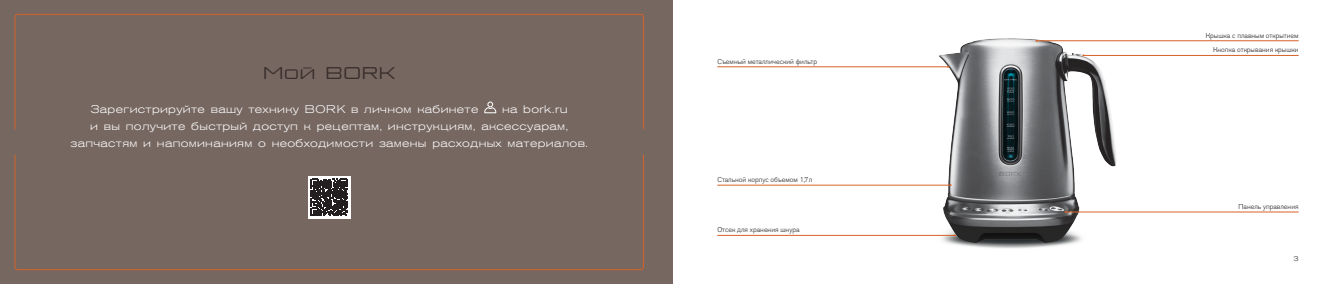
<style>
.page{position:relative;width:1344px;height:284px;background:#fff}
.page>*{position:absolute;margin:0;border:0;box-sizing:border-box;transform-origin:0 0}
.t1{font:17px "Bork Display";letter-spacing:.05em;color:#392e2c}
.head_1{font:300 expanded 11px "Akzidenz Grotesk Pro";letter-spacing:.03em;color:#fff}
.t2{font:300 7px "Akzidenz Grotesk Pro";color:#231f20}
.t3{font:300 expanded 7px "Akzidenz Grotesk Pro";color:#231f20}
</style>
<div class="page">
<div style="left:0;top:0;width:672px;height:283px;background:#766761"></div>
<svg style="left:14px;top:14px;width:630px;height:256px"></svg>
<img style="left:893px;top:38px;width:236px;height:211px">
<hr style="left:717px;top:185px;width:233px;height:1px;background:#d56327">
<hr style="left:717px;top:235px;width:238px;height:1px;background:#d56327">
<hr style="left:717px;top:66px;width:231px;height:1px;background:#d56327">
<hr style="left:1083px;top:55px;width:215px;height:1px;background:#d56327">
<hr style="left:1036px;top:40px;width:262px;height:1px;background:#d56327">
<hr style="left:1065px;top:211px;width:233px;height:1px;background:#d56327">
<svg style="left:308px;top:176px;width:42px;height:42px"></svg>
<svg style="left:311px;top:179px;width:36px;height:36px"></svg>
<svg style="left:484px;top:101px;width:13px;height:12px"></svg>
<p class="t1" style="left:263px;top:63px;width:134px">Мой BORK</p>
<p class="head_1" style="left:91px;top:101px;width:389px">Зарегистрируйте вашу технику BORK в личном кабинете</p>
<p class="head_1" style="left:502px;top:101px;width:67px">на bork.ru</p>
<p class="head_1" style="left:90px;top:118px;width:480px">и вы получите быстрый доступ к рецептам, инструкциям, аксессуарам,</p>
<p class="head_1" style="left:70px;top:135px;width:519px">запчастям и напоминаниям о необходимости замены расходных материалов.</p>
<p class="t2" style="left:717px;top:56px;width:101px">Съемный металлический фильтр</p>
<p class="t2" style="left:717px;top:175px;width:96px">Стальной корпус объемом 1,7л</p>
<p class="t2" style="left:717px;top:225px;width:84px">Отсек для хранения шнура</p>
<p class="t2" style="left:1205px;top:30px;width:94px">Крышка с плавным открытием</p>
<p class="t2" style="left:1213px;top:45px;width:87px">Кнопка открывания крышки</p>
<p class="t2" style="left:1238px;top:201px;width:62px">Панель управления</p>
<p class="t3" style="left:1293px;top:254px;width:7px">3</p>
</div>
